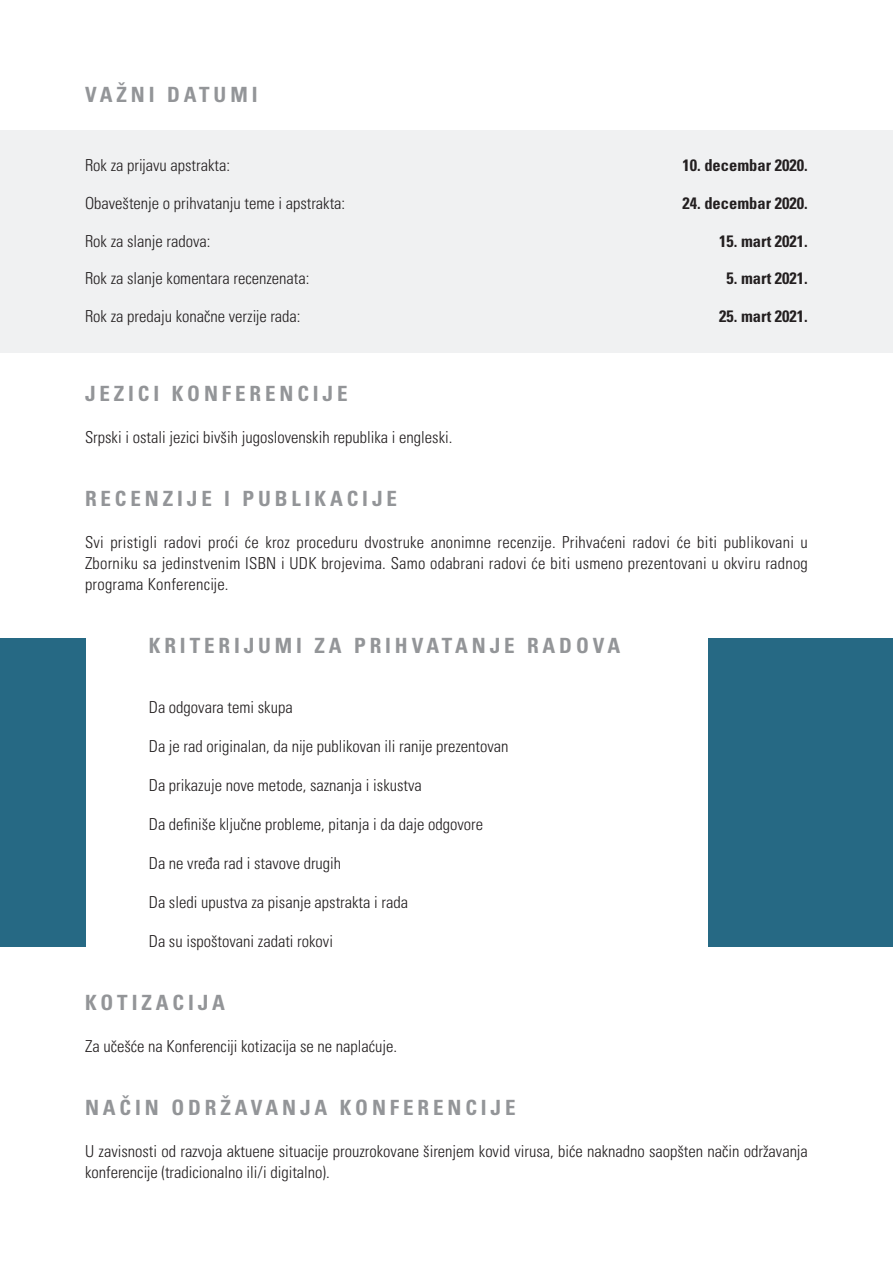
<style>
.page{position:relative;width:893px;height:1263px;background:#fff}
.page>*{position:absolute;margin:0;border:0;box-sizing:border-box;transform-origin:0 0}
.osnovni_tekst{font:21px "Univers LTCYR 67 Bold Cond";letter-spacing:.185em;color:#939598}
.osnovni_tekst-2{font:16.5px/21px "Univers LTCYR 47 Light Cond";color:#231f20;text-align:justify}
.osnovni_tekst-3{font:16.5px "Univers LTCYR 67 Bold Cond";color:#231f20}
</style>
<div class="page">
<div style="left:0;top:130px;width:893px;height:223px;background:#f0f1f2"></div>
<div style="left:0;top:638px;width:85px;height:309px;background:#266984"></div>
<div style="left:708px;top:638px;width:185px;height:309px;background:#266984"></div>
<p class="osnovni_tekst" style="left:85px;top:81px;width:174px">VAŽNI DATUMI</p>
<p class="osnovni_tekst-2" style="left:85px;top:154px;width:147px">Rok za prijavu apstrakta:</p>
<p class="osnovni_tekst-3" style="left:682px;top:155px;width:127px">10. decembar 2020.</p>
<p class="osnovni_tekst-2" style="left:85px;top:192px;width:262px">Obaveštenje о prihvatanju teme i аpstrakta:</p>
<p class="osnovni_tekst-3" style="left:682px;top:193px;width:127px">24. decembar 2020.</p>
<p class="osnovni_tekst-2" style="left:85px;top:229px;width:127px">Rok za slanje radova:</p>
<p class="osnovni_tekst-3" style="left:719px;top:231px;width:90px">15. mart 2021.</p>
<p class="osnovni_tekst-2" style="left:85px;top:267px;width:226px">Rok za slanje komentara recenzenata:</p>
<p class="osnovni_tekst-3" style="left:726px;top:268px;width:83px">5. mart 2021.</p>
<p class="osnovni_tekst-2" style="left:85px;top:305px;width:217px">Rok za predaju konačne verzije rada:</p>
<p class="osnovni_tekst-3" style="left:719px;top:306px;width:90px">25. mart 2021.</p>
<p class="osnovni_tekst" style="left:85px;top:380px;width:264px">JEZICI KONFERENCIJE</p>
<p class="osnovni_tekst-2" style="left:85px;top:426px;width:369px">Srpski i ostali jezici bivših jugoslovenskih republika i engleski.</p>
<p class="osnovni_tekst" style="left:85px;top:485px;width:313px">RECENZIJE I PUBLIKACIJE</p>
<p class="osnovni_tekst-2" style="left:85px;top:531px;width:724px">Svi pristigli radovi proći će kroz proceduru dvostruke anonimne recenzije. Prihvaćeni radovi će biti publikovani u Zborniku sa jedinstvenim ISBN i UDK brojevima. Samo odabrani radovi će biti usmeno prezentovani u okviru radnog programa Konferencije.</p>
<p class="osnovni_tekst" style="left:149px;top:632px;width:473px">KRITERIJUMI ZA PRIHVATANJE RADOVA</p>
<p class="osnovni_tekst-2" style="left:149px;top:696px;width:145px">Da odgovara temi skupa</p>
<p class="osnovni_tekst-2" style="left:149px;top:735px;width:361px">Da je rad originalan, da nije publikovan ili ranije prezentovan</p>
<p class="osnovni_tekst-2" style="left:149px;top:774px;width:275px">Da prikazuje nove metode, saznanja i iskustva</p>
<p class="osnovni_tekst-2" style="left:149px;top:813px;width:336px">Da definiše ključne probleme, pitanja i da daje odgovore</p>
<p class="osnovni_tekst-2" style="left:149px;top:852px;width:194px">Da ne vređa rad i stavove drugih</p>
<p class="osnovni_tekst-2" style="left:149px;top:891px;width:261px">Da sledi upustva za pisanje apstrakta i rada</p>
<p class="osnovni_tekst-2" style="left:149px;top:930px;width:186px">Da su ispoštovani zadati rokovi</p>
<p class="osnovni_tekst" style="left:85px;top:989px;width:141px">KOTIZACIJA</p>
<p class="osnovni_tekst-2" style="left:85px;top:1035px;width:314px">Za učešće na Konferenciji kotizacija se ne naplaćuje.</p>
<p class="osnovni_tekst" style="left:85px;top:1094px;width:432px">NAČIN ODRŽAVANJA KONFERENCIJE</p>
<p class="osnovni_tekst-2" style="left:85px;top:1140px;width:724px">U zavisnosti od razvoja aktuene situacije prouzrokovane širenjem kovid virusa, biće naknadno saopšten način održavanja konferencije (tradicionalno ili/i digitalno).</p>
</div>
